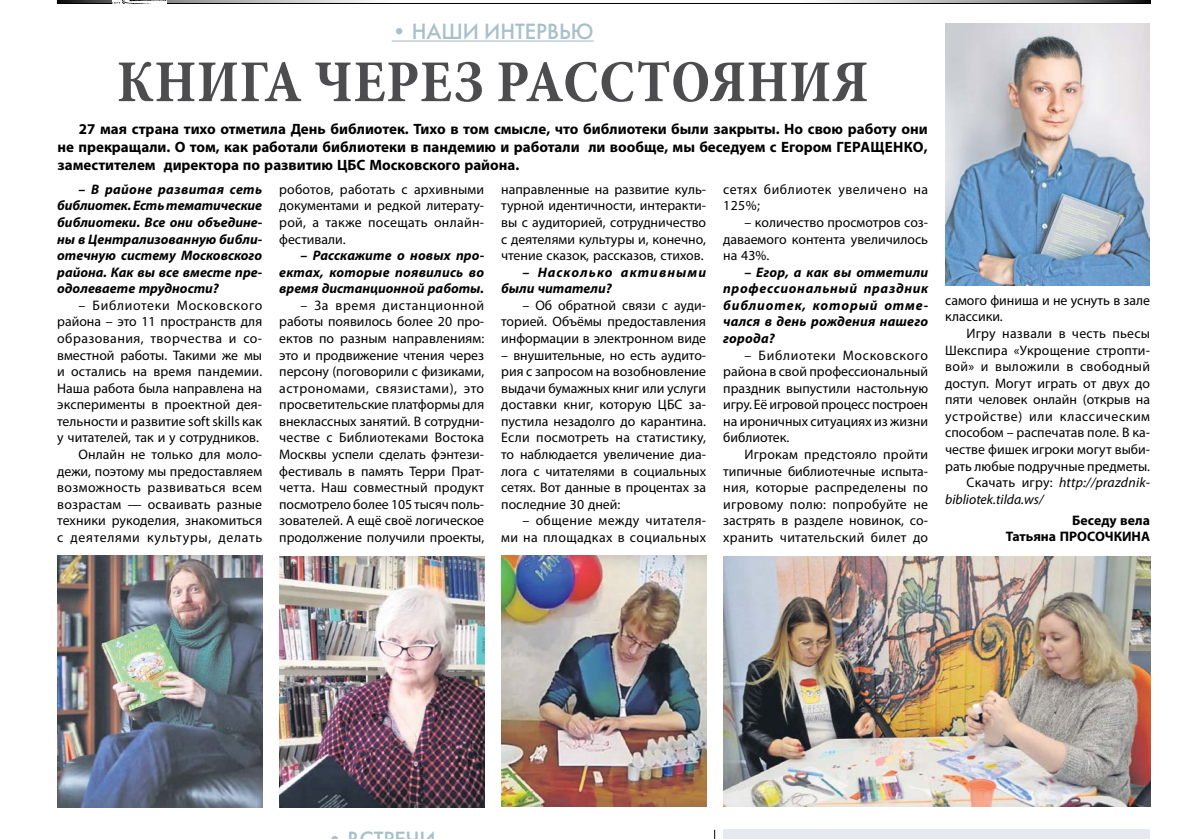
<style>
.page{position:relative;width:1197px;height:839px;background:#fff}
.page>*{position:absolute;margin:0;border:0;box-sizing:border-box;transform-origin:0 0}
.t1{font:700 condensed 60px "Minion Pro";color:#4d4d4f}
.t2{font:21.9px "Futuris C";color:#a7c0ca}
.t3{font:700 15px/18px "Myriad Pro";color:#000;text-align:justify}
.t4{font:13.8px/16.5px "Myriad Pro";color:#000;text-align:justify}
.t5{font:italic 700 13.8px/16.5px "Myriad Pro";letter-spacing:.01em;color:#000;text-align:justify}
.t6{font:italic 13.8px "Myriad Pro";color:#000}
.t7{font:13.8px/16.5px "Myriad Pro";letter-spacing:.03em;color:#000;text-align:right}
.t8{font:italic 700 13.8px/16.5px "Myriad Pro";letter-spacing:.075em;color:#000}
.t9{font:13.8px/16.5px "Myriad Pro";letter-spacing:.04em;color:#000}
.t10{font:700 13.8px/16.5px "Myriad Pro";color:#000;text-align:right}
.t11{font:13.8px "Myriad Pro";letter-spacing:.045em;color:#000}
.t12{font:13.8px "Myriad Pro";letter-spacing:.025em;color:#000}
.t13{font:13.8px "Myriad Pro";letter-spacing:.02em;color:#000}
.s1{font-style:normal}
</style>
<div class="page">
<svg style="left:57px;top:0;width:1093px;height:4px"></svg>
<img style="left:112px;top:0;width:55px;height:3px">
<div style="left:723px;top:829px;width:427px;height:9px;background:#e6e9ef"></div>
<hr style="left:392px;top:40px;width:202px;height:2px;background:#a9bac8">
<img style="left:945px;top:24px;width:205px;height:261px">
<img style="left:57px;top:555px;width:205px;height:252px">
<img style="left:279px;top:556px;width:205px;height:251px">
<img style="left:723px;top:556px;width:427px;height:250px">
<img style="left:501px;top:555px;width:205px;height:251px">
<h2 class="t2" style="left:392px;top:18px;width:201px">• Наши интервью</h2>
<h1 class="t1" style="left:117px;top:41px;width:38px">КНИГА</h1>
<h1 class="t1" style="left:314px;top:41px;width:35px">ЧЕРЕЗ</h1>
<h1 class="t1" style="left:496px;top:41px;width:38px">РАССТОЯНИЯ</h1>
<p class="t3" style="left:58px;top:119px;width:872px;text-indent:21px">27 мая страна тихо отметила День библиотек. Тихо в том смысле, что библиотеки были закрыты. Но свою работу они не прекращали. О том, как работали библиотеки в пандемию и работали ли вообще, мы беседуем с Егором Гера щенко, заместителем директора по развитию ЦБС Московского района.</p>
<p class="t5" style="left:57px;top:180px;width:206px;text-indent:21px">– В районе развитая сеть библиотек. Есть тематические библиотеки. Все они объедине&shy;ны в Централизованную библи&shy;отечную систему Московского района. Как вы все вместе пре&shy;одолеваете трудности?</p>
<p class="t4" style="left:57px;top:297px;width:207px;text-align:right">– Библиотеки Московского района – это 11 пространств для образования, творчества и со&shy;вместной работы. Такими же мы и остались на время пандемии.<br>Наша работа была направлена на эксперименты в проектной дея&shy;тельности и развитие soft skills как у читателей, так и у сотрудников.<br>Онлайн не только для моло&shy;дежи, поэтому мы предоставляем возможность развиваться всем возрастам — осваивать разные техники рукоделия, знакомиться с деятелями культуры, делать</p>
<p class="t4" style="left:279px;top:181px;width:206px">роботов, работать с архивными документами и редкой литерату&shy;рой, а также посещать онлайн&shy;фестивали.</p>
<p class="t5" style="left:279px;top:247px;width:207px;text-indent:21px">– Расскажите о новых про&shy;ектах, которые появились во время дистанционной работы.</p>
<p class="t4" style="left:279px;top:297px;width:207px;text-indent:21px">– За время дистанционной работы появилось более 20 про&shy;ектов по разным направлениям: это и продвижение чтения через персону (поговорили с физиками, астрономами, связистами), это просветительские платформы для внеклассных занятий. В сотрудни&shy;честве с Библиотеками Востока Москвы успели сделать фэнтези&shy;фестиваль в память Терри Прат&shy;четта. Наш совместный продукт посмотрело более 105 тысяч поль&shy;зователей. А ещё своё логическое продолжение получили проекты,</p>
<p class="t4" style="left:501px;top:181px;width:206px">направленные на развитие куль&shy;турной идентичности, интеракти&shy;вы с аудиторией, сотрудничество с деятелями культуры и, конечно, чтение сказок, рассказов, стихов.</p>
<p class="t8" style="left:501px;top:263px;width:206px;text-indent:21px">– Насколько активными были читатели?</p>
<p class="t4" style="left:501px;top:297px;width:206px;text-indent:21px">– Об обратной связи с ауди&shy;торией. Объёмы предоставления информации в электронном виде</p>
<p class="t4" style="left:501px;top:346px;width:206px">– внушительные, но есть аудито&shy;рия с запросом на возобновление выдачи бумажных книг или услуги доставки книг, которую ЦБС за&shy;пустила незадолго до карантина.<br>Если посмотреть на статистику, то наблюдается увеличение диа&shy;лога с читателями в социальных сетях. Вот данные в процентах за последние 30 дней:</p>
<p class="t7" style="left:501px;top:512px;width:206px">– общение между читателя-<br>ми на площадках в социальных</p>
<p class="t9" style="left:723px;top:181px;width:206px">сетях библиотек увеличено на<br>125%;</p>
<p class="t4" style="left:723px;top:214px;width:206px;text-indent:21px">– количество просмотров соз&shy;даваемого контента увеличилось на 43%.</p>
<p class="t5" style="left:723px;top:263px;width:206px;text-indent:21px">– Егор, а как вы отметили профессиональный праздник библиотек, который отме&shy;чался в день рождения нашего города?</p>
<p class="t4" style="left:723px;top:346px;width:207px;text-indent:21px">– Библиотеки Московского района в свой профессиональный праздник выпустили настольную игру. Её игровой процесс построен на ироничных ситуациях из жизни библиотек.</p>
<p class="t4" style="left:723px;top:446px;width:206px;text-indent:21px">Игрокам предстояло пройти типичные библиотечные испыта&shy;ния, которые распределены по игровому полю: попробуйте не застрять в разделе новинок, со&shy;хранить читательский билет до</p>
<p class="t4" style="left:945px;top:292px;width:206px">самого финиша и не уснуть в зале классики.</p>
<p class="t13" style="left:966px;top:325px;width:185px">Игру назвали в честь пьесы</p>
<p class="t4" style="left:945px;top:341px;width:206px">Шекспира «Укрощение стропти-</p>
<p class="t12" style="left:945px;top:358px;width:206px">вой» и выложили в свободный</p>
<p class="t4" style="left:945px;top:374px;width:206px">доступ. Могут играть от двух до</p>
<p class="t4" style="left:945px;top:391px;width:206px">пяти человек онлайн (открыв на</p>
<p class="t11" style="left:945px;top:407px;width:206px">устройстве) или классическим</p>
<p class="t4" style="left:945px;top:424px;width:206px">способом – распечатав поле. В ка-</p>
<p class="t4" style="left:945px;top:441px;width:206px">честве фишек игроки могут выби-</p>
<p class="t4" style="left:945px;top:457px;width:206px">рать любые подручные предметы.</p>
<p class="t6" style="left:966px;top:474px;width:185px"><span class="s1">Скачать игру:</span> http://prazdnik-</p>
<p class="t6" style="left:945px;top:490px;width:100px">bibliotek.tilda.ws/</p>
<p class="t10" style="left:1006px;top:511px;width:146px">Беседу вела<br>Татьяна ПРОСОЧ КИНА</p>
</div>
